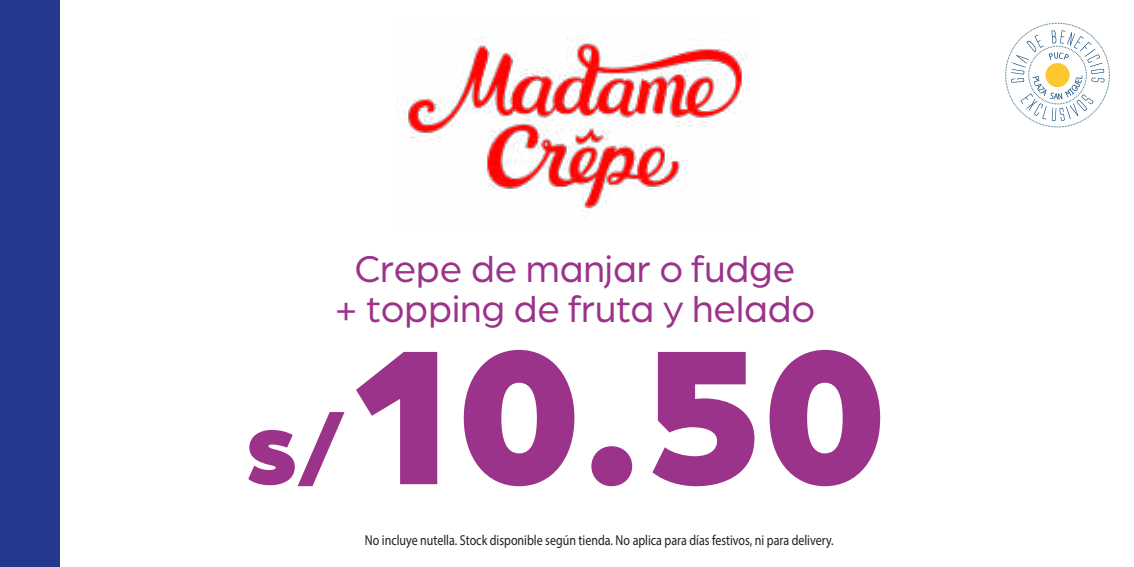
<style>
.page{position:relative;width:1134px;height:567px;background:#fff}
.page>*{position:absolute;margin:0;border:0;box-sizing:border-box;transform-origin:0 0}
.t1{font:900 204px "Arboria";color:#9b338a}
.t2{font:39.6px/39.2px "Arboria";color:#9b338a;text-align:center}
.t3{font:14.4px "Myriad Pro";color:#1d1d1b;scale:.83 1}
.s1{font-size:104px}
</style>
<div class="page">
<svg style="left:1011px;top:30px;width:93px;height:91px"></svg>
<div style="left:1045px;top:63px;width:24px;height:24px;background:#fdc82f;border-radius:50%"></div>
<div style="left:0;top:0;width:60px;height:567px;background:#24388d"></div>
<img style="left:403px;top:36px;width:344px;height:173px">
<h2 class="t2" style="left:334px;top:248px;width:482px">Crepe de manjar o fudge<br>+ topping de fruta y helado</h2>
<h1 class="t1" style="left:247px;top:269px;width:642px"><span class="s1">s/</span>10.50</h1>
<p class="t3" style="left:365px;top:531px;width:566px">No incluye nutella. Stock disponible según tienda. No aplica para días festivos, ni para delivery.</p>
</div>
